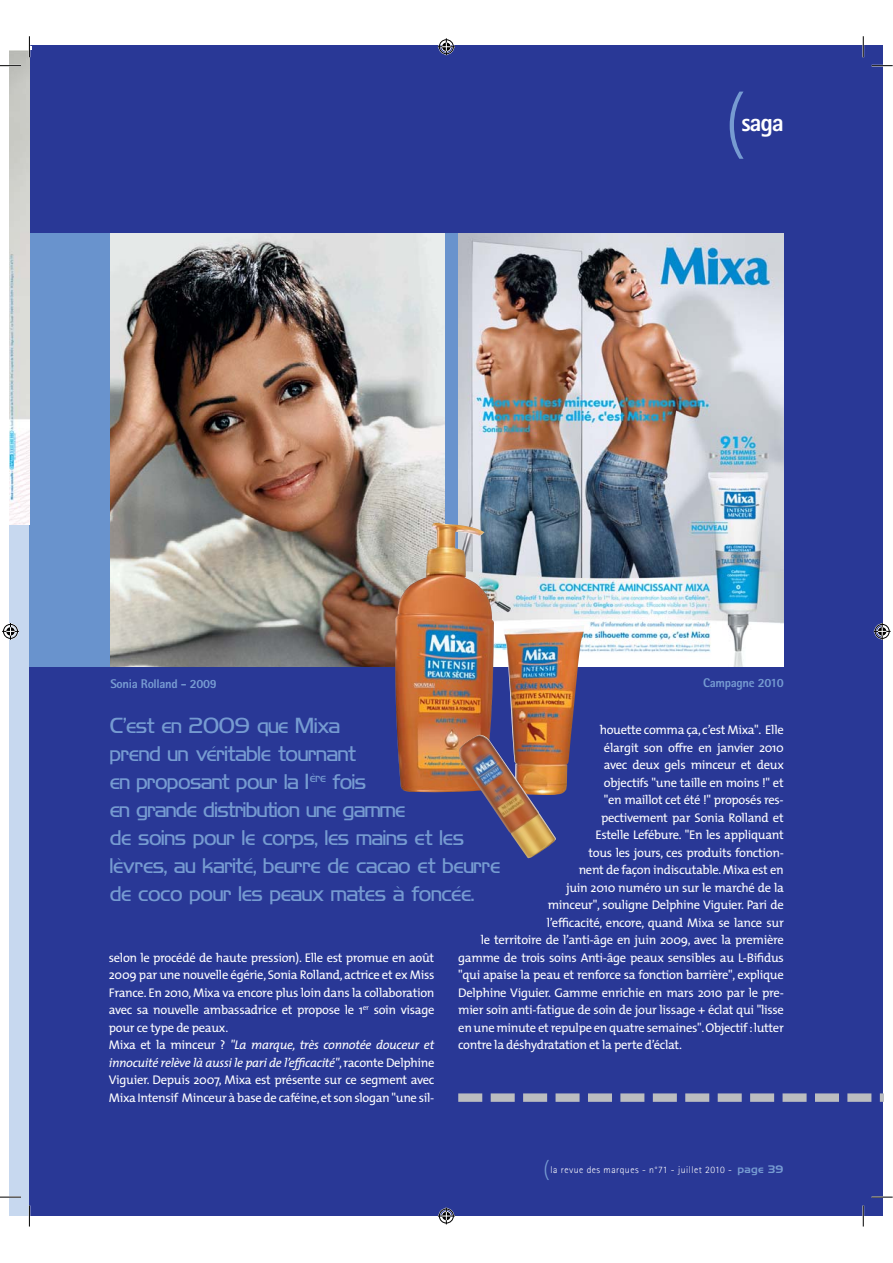
<style>
.page{position:relative;width:893px;height:1263px;background:#fff}
.page>*{position:absolute;margin:0;border:0;box-sizing:border-box;transform-origin:0 0}
.t1{font:300 70.05px "The Mix";color:#769bd1}
.t2{font:800 25.2px "Rotis Sans Serif";color:#fff}
.t3{font:19.65px/28px "Hancock Park Light Laser";letter-spacing:-.01em;color:#769bd1}
.t4{font:12.6px/17.5px "The Mix";letter-spacing:-.025em;color:#fff}
.t5{font:800 12.6px "Rotis Sans Serif";letter-spacing:-.025em;color:#789cd2}
.t6{font:800 12.6px "Rotis Sans Serif";letter-spacing:-.025em;color:#769bd1}
.t7{font:300 9.75px "Rotis Sans Serif";letter-spacing:.05em;color:#fff}
.s1{font-style:italic}
.s2{font-family:"The Mix";font-size:21px;color:#769bd1}
.s3{font-family:"Hancock Park Laser";font-weight:400;color:#769bd1}
</style>
<div class="page">
<div style="left:10px;top:46px;width:19px;height:1170px;background:#c7d8ef"></div>
<div style="left:29px;top:46px;width:854px;height:1170px;background:#293896"></div>
<div style="left:29px;top:233px;width:433px;height:434px;background:#6993cd"></div>
<img style="left:458px;top:233px;width:326px;height:434px">
<img style="left:110px;top:233px;width:334px;height:434px">
<svg style="left:458px;top:1093px;width:425px;height:9px"></svg>
<hr style="left:10px;top:46px;width:22px;height:4px;background:#fff">
<img style="left:10px;top:50px;width:19px;height:474px">
<img style="left:395px;top:523px;width:189px;height:272px">
<img style="left:458px;top:735px;width:100px;height:124px">
<hr style="left:0;top:65px;width:21px;height:2px;background:#fff">
<hr style="left:872px;top:65px;width:21px;height:2px;background:#fff">
<hr style="left:0;top:1196px;width:21px;height:2px;background:#fff">
<hr style="left:872px;top:1196px;width:21px;height:2px;background:#fff">
<hr style="left:862px;top:36px;width:2px;height:21px;background:#fff">
<hr style="left:862px;top:1206px;width:2px;height:21px;background:#fff">
<svg style="left:0;top:65px;width:21px;height:1px"></svg>
<svg style="left:872px;top:65px;width:21px;height:1px"></svg>
<svg style="left:0;top:1197px;width:21px;height:1px"></svg>
<svg style="left:872px;top:1197px;width:21px;height:1px"></svg>
<svg style="left:29px;top:36px;width:1px;height:21px"></svg>
<svg style="left:29px;top:1206px;width:1px;height:21px"></svg>
<svg style="left:863px;top:36px;width:1px;height:21px"></svg>
<svg style="left:863px;top:1206px;width:1px;height:21px"></svg>
<svg style="left:438px;top:38px;width:17px;height:17px"></svg>
<svg style="left:438px;top:1208px;width:17px;height:16px"></svg>
<svg style="left:2px;top:623px;width:17px;height:17px"></svg>
<svg style="left:874px;top:623px;width:16px;height:17px"></svg>
<h1 class="t1" style="left:724px;top:80px;width:23px">(</h1>
<h2 class="t2" style="left:741px;top:114px;width:44px">saga</h2>
<p class="t5" style="left:110px;top:679px;width:108px">Sonia Rolland - 2009</p>
<p class="t6" style="left:703px;top:678px;width:82px">Campagne 2010</p>
<h3 class="t3" style="left:110px;top:713px;width:392px">C’est en 2009 que Mixa<br>prend un véritable tournant<br>en proposant pour la 1<sup>ère</sup> fois<br>en grande distribution une gamme<br>de soins pour le corps, les mains et les lèvres, au karité, beurre de cacao et beurre de coco pour les peaux mates à foncée.</h3>
<p class="t4" style="left:600px;top:722px;width:186px">houette comma ça, c’est Mixa". Elle</p>
<p class="t4" style="left:604px;top:740px;width:181px">élargit son offre en janvier 2010</p>
<p class="t4" style="left:604px;top:757px;width:181px">avec deux gels minceur et deux</p>
<p class="t4" style="left:604px;top:775px;width:181px">objectifs "une taille en moins !" et</p>
<p class="t4" style="left:604px;top:792px;width:181px">"en maillot cet été !" proposés res-</p>
<p class="t4" style="left:601px;top:810px;width:184px">pectivement par Sonia Rolland et</p>
<p class="t4" style="left:595px;top:827px;width:190px">Estelle Lefébure. "En les appliquant</p>
<p class="t4" style="left:588px;top:845px;width:197px">tous les jours, ces produits fonction-</p>
<p class="t4" style="left:579px;top:862px;width:207px">nent de façon indiscutable. Mixa est en</p>
<p class="t4" style="left:566px;top:880px;width:219px">juin 2010 numéro un sur le marché de la</p>
<p class="t4" style="left:548px;top:897px;width:237px">minceur", souligne Delphine Viguier. Pari de</p>
<p class="t4" style="left:547px;top:915px;width:238px">l’efficacité, encore, quand Mixa se lance sur</p>
<p class="t4" style="left:481px;top:932px;width:305px">le territoire de l’anti-âge en juin 2009, avec la première</p>
<p class="t4" style="left:458px;top:950px;width:327px">gamme de trois soins Anti-âge peaux sensibles au L-Bifidus</p>
<p class="t4" style="left:458px;top:967px;width:327px">"qui apaise la peau et renforce sa fonction barrière", explique</p>
<p class="t4" style="left:458px;top:985px;width:327px">Delphine Viguier. Gamme enrichie en mars 2010 par le pre-</p>
<p class="t4" style="left:458px;top:1003px;width:327px">mier soin anti-fatigue de soin de jour lissage + éclat qui "lisse</p>
<p class="t4" style="left:458px;top:1020px;width:327px">en une minute et repulpe en quatre semaines". Objectif : lutter</p>
<p class="t4" style="left:458px;top:1038px;width:225px">contre la déshydratation et la perte d’éclat.</p>
<p class="t4" style="left:109px;top:950px;width:327px">selon le procédé de haute pression). Elle est promue en août 2009 par une nouvelle égérie, Sonia Rolland, actrice et ex Miss France. En 2010, Mixa va encore plus loin dans la collaboration avec sa nouvelle ambassadrice et propose le 1<sup>er</sup> soin visage pour ce type de peaux.<br>Mixa et la minceur ? <span class="s1">"La marque, très connotée douceur et innocuité relève là aussi le pari de l’efficacité"</span>, raconte Delphine Viguier. Depuis 2007, Mixa est présente sur ce segment avec Mixa Intensif Minceur à base de caféine, et son slogan "une sil-</p>
<p class="t7" style="left:543px;top:1166px;width:242px"><span class="s2">(</span>la revue des marques - n°71 - juillet 2010 - <span class="s3">page 39</span></p>
</div>
